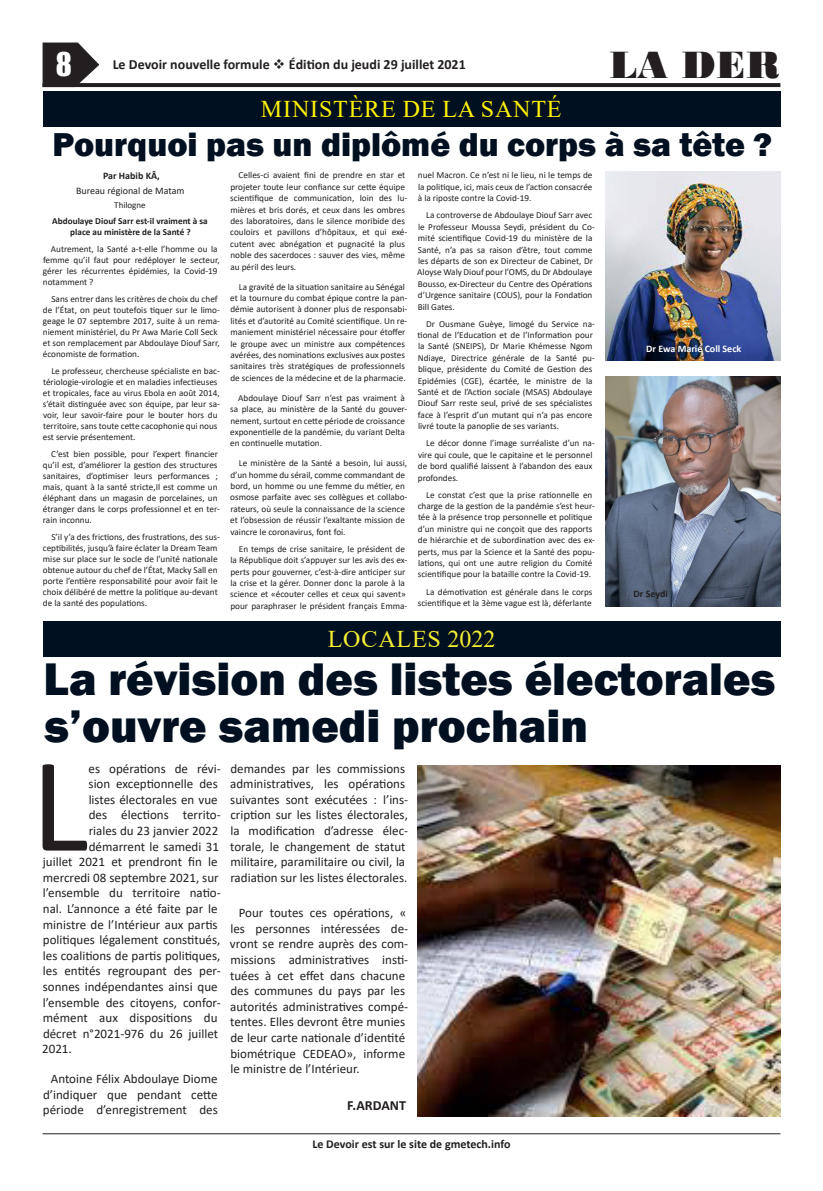
<style>
.page{position:relative;width:823px;height:1191px;background:#fff}
.page>*{position:absolute;margin:0;border:0;box-sizing:border-box;transform-origin:0 0}
.texte{font:135.9px "Calibri";color:#231f20}
.titre{font:800 47px "Franklin Gothic";color:#011021}
.texte-2{font:40px "Bodoni MT Black";color:#231f20}
.titre-2{font:800 34px "Franklin Gothic";color:#011021}
.t1{font:30px "Impact";color:#fff}
.SURTITRE{font:24px "Times New Roman";letter-spacing:.035em;color:#fff101}
.SURTITRE-2{font:24px "Times New Roman";letter-spacing:.035em;color:#f6ee33}
.texte-3{font:700 14px "Calibri";color:#231f20}
.texte-4{font:13px/15.6px "Calibri";color:#231f20}
.t2{font:700 12px "Calibri";color:#231f20}
.texte-5{font:10px "Calibri";color:#231f20}
.texte-6{font:700 10px "Calibri";color:#231f20}
.texte-7{font:700 10px "Calibri";color:#fff}
.texte-8{font:9.2px/11.4px "Calibri";color:#231f20}
.texte-9{font:700 9.2px/11px "Calibri";color:#231f20;text-align:center}
.texte-10{font:9px "Calibri";color:#231f20}
</style>
<div class="page">
<svg style="left:42px;top:42px;width:58px;height:46px"></svg>
<svg style="left:43px;top:83px;width:737px;height:4px;background:#262223"></svg>
<hr style="left:43px;top:1133px;width:737px;height:1px;background:#231f20">
<div style="left:43px;top:91px;width:737px;height:35px;background:#001021"></div>
<div style="left:43px;top:621px;width:737px;height:35px;background:#001021"></div>
<img style="left:605px;top:171px;width:174px;height:190px">
<img style="left:605px;top:376px;width:174px;height:231px">
<img style="left:417px;top:765px;width:363px;height:351px">
<p class="t1" style="left:56px;top:41px;width:18px">8</p>
<p class="texte-2" style="left:608px;top:41px;width:173px">LA DER</p>
<h3 class="texte-3" style="left:113px;top:55px;width:354px">Le Devoir nouvelle formule ❖ Édition du jeudi 29 juillet 2021</h3>
<p class="SURTITRE" style="left:261px;top:92px;width:302px">MINISTÈRE DE LA SANTÉ</p>
<p class="titre-2" style="left:53px;top:122px;width:720px">Pourquoi pas un diplômé du corps à sa tête ?</p>
<p class="texte-6" style="left:103px;top:169px;width:58px">Par Habib KÂ,</p>
<p class="texte-5" style="left:76px;top:184px;width:110px">Bureau régional de Matam</p>
<p class="texte-10" style="left:114px;top:198px;width:33px">Thilogne</p>
<p class="texte-9" style="left:52px;top:215px;width:157px">Abdoulaye Diouf Sarr est-il vraiment à sa place au ministère de la Santé ?</p>
<p class="texte-8" style="left:43px;top:243px;width:178px;line-height:11px;text-indent:8px">Autrement, la Santé a-t-elle l’homme ou la femme qu’il faut pour redéployer le secteur, gérer les récurrentes épidémies, la Covid-19 notamment ?</p>
<p class="texte-8" style="left:43px;top:293px;width:178px;line-height:11px;text-indent:9px">Sans entrer dans les critères de choix du chef de l’État, on peut toutefois tiquer sur le limo&shy;geage le 07 septembre 2017, suite à un rema&shy;niement ministériel, du Pr Awa Marie Coll Seck et son remplacement par Abdoulaye Diouf Sarr, économiste de formation.</p>
<p class="texte-8" style="left:43px;top:365px;width:178px;line-height:11px;text-indent:9px">Le professeur, chercheuse spécialiste en bac&shy;tériologie-virologie et en maladies infectieuses et tropicales, face au virus Ebola en août 2014, s’était distinguée avec son équipe, par leur sa&shy;voir, leur savoir-faire pour le bouter hors du territoire, sans toute cette cacophonie qui nous est servie présentement.</p>
<p class="texte-8" style="left:43px;top:448px;width:178px;line-height:11px;text-indent:8px">C’est bien possible, pour l’expert financier qu’il est, d’améliorer la gestion des structures sanitaires, d’optimiser leurs performances ; mais, quant à la santé stricte,Il est comme un éléphant dans un magasin de porcelaines, un étranger dans le corps professionnel et en ter&shy;rain inconnu.</p>
<p class="texte-8" style="left:43px;top:531px;width:178px;line-height:11px;text-indent:9px">S’il y’a des frictions, des frustrations, des sus&shy;ceptibilités, jusqu’à faire éclater la Dream Team mise sur place sur le socle de l’unité nationale obtenue autour du chef de l’État, Macky Sall en porte l’entière responsabilité pour avoir fait le choix délibéré de mettre la politique au-devant de la santé des populations.</p>
<p class="texte-8" style="left:230px;top:169px;width:178px;text-indent:8px">Celles-ci avaient fini de prendre en star et projeter toute leur confiance sur cette équipe scientifique de communication, loin des lu&shy;mières et bris dorés, et ceux dans les ombres des laboratoires, dans le silence moribide des couloirs et pavillons d’hôpitaux, et qui exé&shy;cutent avec abnégation et pugnacité la plus noble des sacerdoces : sauver des vies, même au péril des leurs.</p>
<p class="texte-8" style="left:230px;top:281px;width:178px;text-indent:9px">La gravité de la situation sanitaire au Sénégal et la tournure du combat épique contre la pan&shy;démie autorisent à donner plus de responsabi&shy;lités et d’autorité au Comité scientifique. Un re&shy;maniement ministériel nécessaire pour étoffer le groupe avec un ministre aux compétences avérées, des nominations exclusives aux postes sanitaires très stratégiques de professionnels de sciences de la médecine et de la pharmacie.</p>
<p class="texte-8" style="left:230px;top:392px;width:178px;text-indent:8px">Abdoulaye Diouf Sarr n’est pas vraiment à sa place, au ministère de la Santé du gouver&shy;nement, surtout en cette période de croissance exponentielle de la pandémie, du variant Delta en continuelle mutation.</p>
<p class="texte-8" style="left:230px;top:457px;width:178px;text-indent:9px">Le ministère de la Santé a besoin, lui aussi, d’un homme du sérail, comme commandant de bord, un homme ou une femme du métier, en osmose parfaite avec ses collègues et collabo&shy;rateurs, où seule la connaissance de la science et l’obsession de réussir l’exaltante mission de vaincre le coronavirus, font foi.</p>
<p class="texte-8" style="left:230px;top:543px;width:178px;text-indent:9px">En temps de crise sanitaire, le président de la République doit s’appuyer sur les avis des ex&shy;perts pour gouverner, c’est-à-dire anticiper sur la crise et la gérer. Donner donc la parole à la science et «écouter celles et ceux qui savent» pour paraphraser le président français Emma-</p>
<p class="texte-8" style="left:417px;top:169px;width:176px;text-align:justify">nuel Macron. Ce n’est ni le lieu, ni le temps de la politique, ici, mais ceux de l’action consacrée à la riposte contre la Covid-19.</p>
<p class="texte-8" style="left:417px;top:209px;width:179px;text-indent:9px">La controverse de Abdoulaye Diouf Sarr avec le Professeur Moussa Seydi, président du Co&shy;mité scientifique Covid-19 du ministère de la Santé, n’a pas sa raison d’être, tout comme les départs de son ex Directeur de Cabinet, Dr Aloyse Waly Diouf pour l’OMS, du Dr Abdoulaye Bousso, ex-Directeur du Centre des Opérations d’Urgence sanitaire (COUS), pour la Fondation Bill Gates.</p>
<p class="texte-8" style="left:417px;top:318px;width:179px;text-indent:9px">Dr Ousmane Guèye, limogé du Service na&shy;tional de l’Education et de l’Information pour la Santé (SNEIPS), Dr Marie Khémesse Ngom Ndiaye, Directrice générale de la Santé pu&shy;blique, présidente du Comité de Gestion des Epidémies (CGE), écartée, le ministre de la Santé et de l’Action sociale (MSAS) Abdoulaye Diouf Sarr reste seul, privé de ses spécialistes face à l’esprit d’un mutant qui n’a pas encore livré toute la panoplie de ses variants.</p>
<p class="texte-8" style="left:417px;top:437px;width:178px;text-indent:8px">Le décor donne l’image surréaliste d’un na&shy;vire qui coule, que le capitaine et le personnel de bord qualifié laissent à l’abandon des eaux profondes.</p>
<p class="texte-8" style="left:417px;top:488px;width:178px;text-indent:9px">Le constat c’est que la prise rationnelle en charge de la gestion de la pandémie s’est heur&shy;tée à la présence trop personnelle et politique d’un ministre qui ne conçoit que des rapports de hiérarchie et de subordination avec des ex&shy;perts, mus par la Science et la Santé des popu&shy;lations, qui ont une autre religion du Comité scientifique pour la bataille contre la Covid-19.</p>
<p class="texte-8" style="left:417px;top:585px;width:176px;text-align:right">La démotivation est générale dans le corps scientifique et la 3ème vague est là, déferlante</p>
<p class="SURTITRE-2" style="left:327px;top:622px;width:169px">LOCALES 2022</p>
<p class="texte-7" style="left:646px;top:341px;width:96px">Dr Ewa Marié Coll Seck</p>
<p class="texte-6" style="left:633px;top:587px;width:36px">Dr Seydi</p>
<p class="titre" style="left:44px;top:649px;width:733px">La révision des listes électorales</p>
<p class="titre" style="left:44px;top:696px;width:545px">s’ouvre samedi prochain</p>
<p class="texte" style="left:31px;top:711px;width:59px">L</p>
<p class="texte-4" style="left:89px;top:760px;width:133px">es opérations de révi-</p>
<p class="texte-4" style="left:88px;top:775px;width:131px">sion exceptionnelle des</p>
<p class="texte-4" style="left:89px;top:791px;width:130px">listes électorales en vue</p>
<p class="texte-4" style="left:89px;top:807px;width:133px">des élections territo-</p>
<p class="texte-4" style="left:89px;top:822px;width:131px">riales du 23 janvier 2022</p>
<p class="texte-4" style="left:89px;top:838px;width:132px">démarrent le samedi 31</p>
<p class="texte-4" style="left:43px;top:853px;width:176px">juillet 2021 et prendront fin le</p>
<p class="texte-4" style="left:43px;top:869px;width:177px">mercredi 08 septembre 2021, sur</p>
<p class="texte-4" style="left:43px;top:885px;width:179px">l’ensemble du territoire natio-</p>
<p class="texte-4" style="left:43px;top:900px;width:176px">nal. L’annonce a été faite par le</p>
<p class="texte-4" style="left:43px;top:916px;width:176px">ministre de l’Intérieur aux partis</p>
<p class="texte-4" style="left:43px;top:931px;width:179px">politiques légalement constitués,</p>
<p class="texte-4" style="left:43px;top:947px;width:179px">les coalitions de partis politiques,</p>
<p class="texte-4" style="left:43px;top:963px;width:179px">les entités regroupant des per-</p>
<p class="texte-4" style="left:43px;top:978px;width:176px">sonnes indépendantes ainsi que</p>
<p class="texte-4" style="left:43px;top:994px;width:179px">l’ensemble des citoyens, confor-</p>
<p class="texte-4" style="left:43px;top:1009px;width:176px">mément aux dispositions du</p>
<p class="texte-4" style="left:43px;top:1025px;width:176px">décret n°2021-976 du 26 juillet</p>
<p class="texte-4" style="left:42px;top:1041px;width:31px">2021.</p>
<p class="texte-4" style="left:43px;top:1070px;width:176px;text-align:justify;text-indent:8px">Antoine Félix Abdoulaye Diome d’indiquer que pendant cette période d’enregistrement des</p>
<p class="texte-4" style="left:230px;top:760px;width:179px">demandes par les commissions administratives, les opérations suivantes sont exécutées : l’ins&shy;cription sur les listes électorales, la modification d’adresse élec&shy;torale, le changement de statut militaire, paramilitaire ou civil, la radiation sur les listes électorales.</p>
<p class="texte-4" style="left:230px;top:904px;width:180px;text-indent:9px">Pour toutes ces opérations, « les personnes intéressées de&shy;vront se rendre auprès des com&shy;missions administratives insti&shy;tuées à cet effet dans chacune des communes du pays par les autorités administratives compé&shy;tentes. Elles devront être munies de leur carte nationale d’identité biométrique CEDEAO», informe le ministre de l’Intérieur.</p>
<p class="texte-3" style="left:347px;top:1095px;width:60px">F.ARDANT</p>
<h3 class="t2" style="left:312px;top:1136px;width:200px">Le Devoir est sur le site de gmetech.info</h3>
</div>
